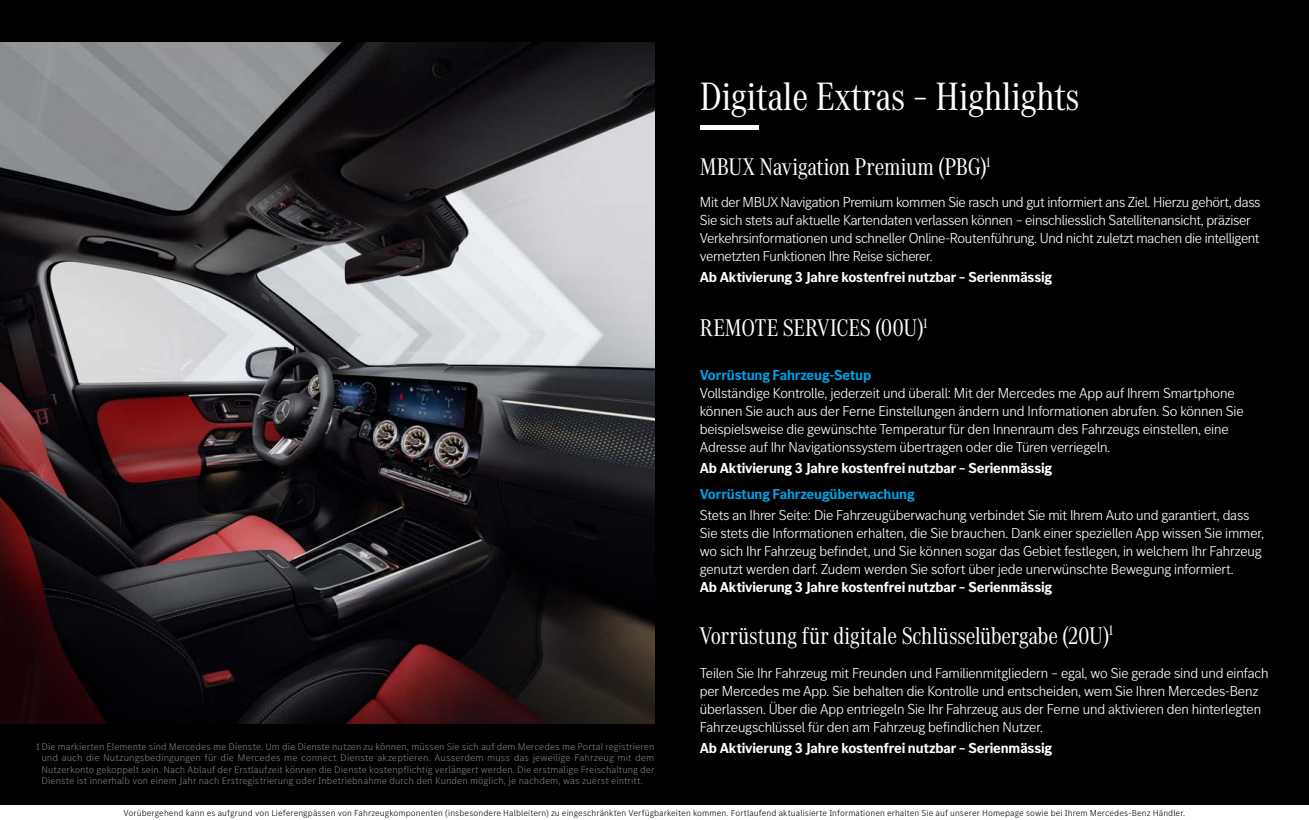
<style>
.page{position:relative;width:1309px;height:820px;background:#fff}
.page>*{position:absolute;margin:0;border:0;box-sizing:border-box;transform-origin:0 0}
.t1{font:41px "MB Corpo A Title Cond";color:#fff}
.t2{font:25px "MB Corpo A Title Cond";letter-spacing:-.005em;color:#fff}
.t3{font:300 15px/18px "MB Corpo S Title";letter-spacing:-.01em;color:#fff}
.t4{font:700 15px "MB Corpo S Title";letter-spacing:-.01em;color:#fff}
.t5{font:700 15px "MB Corpo S Title";letter-spacing:-.01em;color:#009fe3}
.t6{font:300 10px/11.5px "MB Corpo S Text";letter-spacing:.005em;color:#808080;text-align:justify}
.t7{font:300 9px "MB Corpo S Text";letter-spacing:.01em;color:#000}
</style>
<div class="page">
<div style="left:0;top:43px;width:1309px;height:777px;background:#000"></div>
<div style="left:0;top:0;width:1309px;height:43px;background:#000"></div>
<img style="left:0;top:43px;width:654px;height:681px">
<hr style="left:700px;top:126px;width:59px;height:4px;background:#fff">
<div style="left:0;top:805px;width:1309px;height:15px;background:#fff"></div>
<h1 class="t1" style="left:700px;top:69px;width:381px">Digitale Extras – Highlights</h1>
<h2 class="t2" style="left:700px;top:151px;width:292px">MBUX Navigation Premium (PBG)<sup>1</sup></h2>
<p class="t3" style="left:700px;top:193px;width:562px">Mit der MBUX Navigation Premium kommen Sie rasch und gut informiert ans Ziel. Hierzu gehört, dass Sie sich stets auf aktuelle Kartendaten verlassen können – einschliesslich Satellitenansicht, präziser Verkehrsinformationen und schneller Online-Routenführung. Und nicht zuletzt machen die intelligent vernetzten Funktionen Ihre Reise sicherer.</p>
<p class="t4" style="left:700px;top:267px;width:354px">Ab Aktivierung 3 Jahre kostenfrei nutzbar – Serienmässig</p>
<h2 class="t2" style="left:700px;top:311px;width:229px">REMOTE SERVICES (00U)<sup>1</sup></h2>
<p class="t5" style="left:700px;top:365px;width:173px">Vorrüstung Fahrzeug-Setup</p>
<p class="t3" style="left:700px;top:383px;width:545px">Vollständige Kontrolle, jederzeit und überall: Mit der Mercedes me App auf Ihrem Smartphone können Sie auch aus der Ferne Einstellungen ändern und Informationen abrufen. So können Sie beispielsweise die gewünschte Temperatur für den Innenraum des Fahrzeugs einstellen, eine Adresse auf Ihr Navigationssystem übertragen oder die Türen verriegeln.</p>
<p class="t4" style="left:700px;top:458px;width:354px">Ab Aktivierung 3 Jahre kostenfrei nutzbar – Serienmässig</p>
<p class="t5" style="left:700px;top:484px;width:216px">Vorrüstung Fahrzeugüberwachung</p>
<p class="t3" style="left:700px;top:505px;width:566px">Stets an Ihrer Seite: Die Fahrzeugüberwachung verbindet Sie mit Ihrem Auto und garantiert, dass Sie stets die Informationen erhalten, die Sie brauchen. Dank einer speziellen App wissen Sie immer, wo sich Ihr Fahrzeug befindet, und Sie können sogar das Gebiet festlegen, in welchem Ihr Fahrzeug genutzt werden darf. Zudem werden Sie sofort über jede unerwünschte Bewegung informiert.</p>
<p class="t4" style="left:700px;top:577px;width:354px">Ab Aktivierung 3 Jahre kostenfrei nutzbar – Serienmässig</p>
<h2 class="t2" style="left:700px;top:619px;width:415px">Vorrüstung für digitale Schlüsselübergabe (20U)<sup>1</sup></h2>
<p class="t3" style="left:700px;top:663px;width:570px">Teilen Sie Ihr Fahrzeug mit Freunden und Familienmitgliedern – egal, wo Sie gerade sind und einfach per Mercedes me App. Sie behalten die Kontrolle und entscheiden, wem Sie Ihren Mercedes-Benz überlassen. Über die App entriegeln Sie Ihr Fahrzeug aus der Ferne und aktivieren den hinterlegten Fahrzeugschlüssel für den am Fahrzeug befindlichen Nutzer.</p>
<p class="t6" style="left:36px;top:740px;width:620px">1 Die markierten Elemente sind Mercedes me Dienste. Um die Dienste nutzen zu können, müssen Sie sich auf dem Mercedes me Portal registrieren</p>
<p class="t4" style="left:700px;top:738px;width:354px">Ab Aktivierung 3 Jahre kostenfrei nutzbar – Serienmässig</p>
<p class="t6" style="left:41px;top:751px;width:615px">und auch die Nutzungsbedingungen für die Mercedes me connect Dienste akzeptieren. Ausserdem muss das jeweilige Fahrzeug mit dem Nutzerkonto gekoppelt sein. Nach Ablauf der Erstlaufzeit können die Dienste kostenpflichtig verlängert werden. Die erstmalige Freischaltung der Dienste ist innerhalb von einem Jahr nach Erstregistrierung oder Inbetriebnahme durch den Kunden möglich, je nachdem, was zuerst eintritt.</p>
<p class="t7" style="left:124px;top:807px;width:1063px">Vorübergehend kann es aufgrund von Lieferengpässen von Fahrzeugkomponenten (insbesondere Halbleitern) zu eingeschränkten Verfügbarkeiten kommen. Fortlaufend aktualisierte Informationen erhalten Sie auf unserer Homepage sowie bei Ihrem Mercedes-Benz Händler.</p>
</div>
